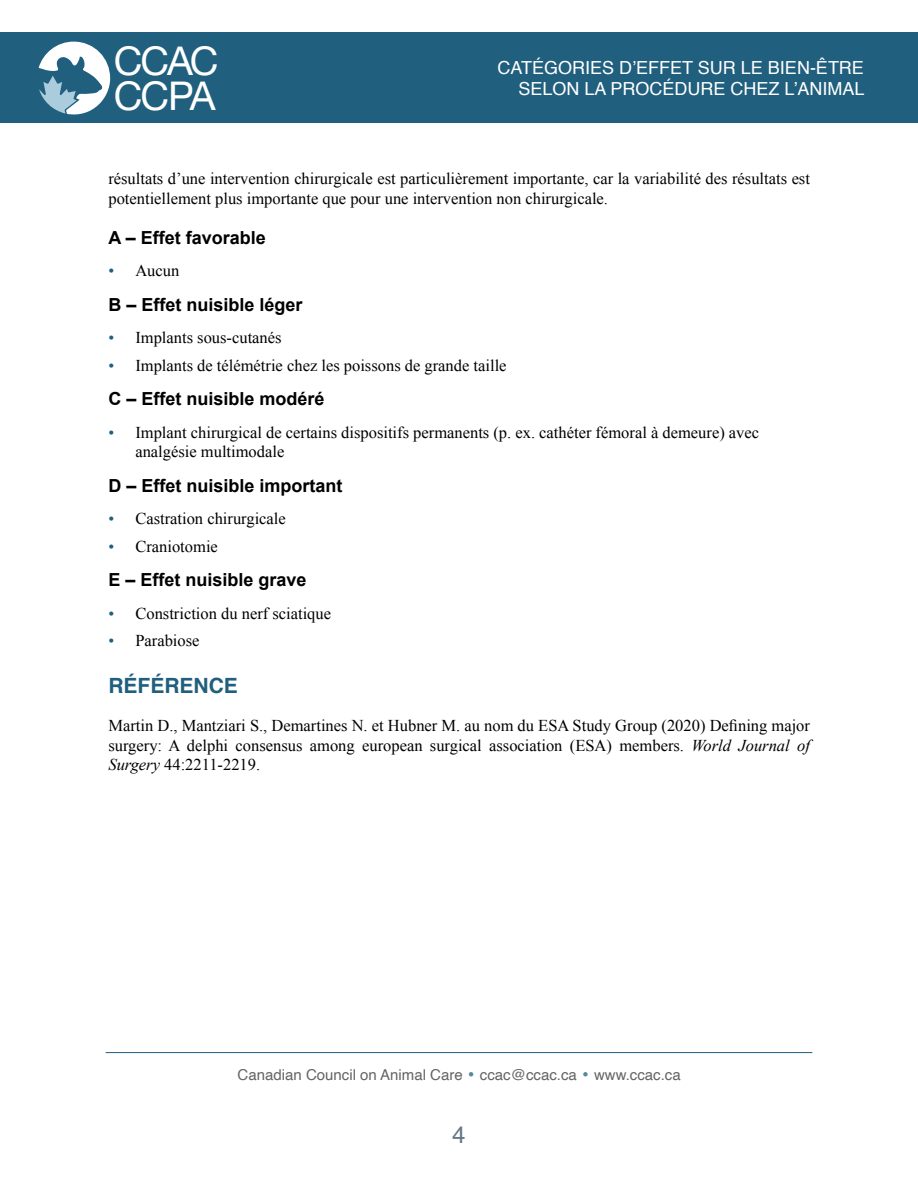
<style>
.page{position:relative;width:918px;height:1188px;background:#fff}
.page>*{position:absolute;margin:0;border:0;box-sizing:border-box;transform-origin:0 0}
.t1{font:39.75px/34.5px "Helvetica Neue";letter-spacing:-.05em;color:#fff}
.t2{font:24px "Helvetica";color:#678}
.t3{font:700 21px "Helvetica";color:#205f7e}
.t4{font:700 18px "Arial";color:#000}
.t5{font:18px/21.6px "Helvetica";color:#fff;text-align:right}
.t6{font:16.5px/19.8px "Times New Roman";color:#000}
.t7{font:15px "Helvetica";color:#636466}
.s1{color:#205f7e}
.s2{font-style:italic}
.s3{font-family:"Futura BT";font-weight:300;color:#58879e}
</style>
<div class="page">
<div style="left:0;top:32px;width:918px;height:91px;background:#205f7e"></div>
<svg style="left:39px;top:42px;width:71px;height:73px"></svg>
<hr style="left:106px;top:1052px;width:706px;height:1px;background:#205f7e">
<h1 class="t1" style="left:114px;top:46px;width:106px">CCAC<br>CCPA</h1>
<p class="t5" style="left:498px;top:57px;width:369px">CATÉGORIES D’EFFET SUR LE BIEN-ÊTRE<br>SELON LA PROCÉDURE CHEZ L’ANIMAL</p>
<p class="t6" style="left:108px;top:169px;width:703px">résultats d’une intervention chirurgicale est particulièrement importante, car la variabilité des résultats est potentiellement plus importante que pour une intervention non chirurgicale.</p>
<p class="t4" style="left:108px;top:225px;width:159px">A – Effet favorable</p>
<p class="t6" style="left:108px;top:261px;width:72px"><span class="s1">•</span> Aucun</p>
<p class="t4" style="left:108px;top:292px;width:196px">B – Effet nuisible léger</p>
<p class="t6" style="left:108px;top:328px;width:175px"><span class="s1">•</span> Implants sous-cutanés</p>
<p class="t6" style="left:108px;top:355px;width:400px"><span class="s1">•</span> Implants de télémétrie chez les poissons de grande taille</p>
<p class="t4" style="left:108px;top:387px;width:218px">C – Effet nuisible modéré</p>
<p class="t6" style="left:135px;top:422px;width:625px;text-indent:-27px"><span class="s1">•</span> Implant chirurgical de certains dispositifs permanents (p. ex. cathéter fémoral à demeure) avec analgésie multimodale</p>
<p class="t4" style="left:108px;top:474px;width:236px">D – Effet nuisible important</p>
<p class="t6" style="left:108px;top:509px;width:179px"><span class="s1">•</span> Castration chirurgicale</p>
<p class="t6" style="left:108px;top:536px;width:111px"><span class="s1">•</span> Craniotomie</p>
<p class="t4" style="left:108px;top:568px;width:200px">E – Effet nuisible grave</p>
<p class="t6" style="left:108px;top:603px;width:224px"><span class="s1">•</span> Constriction du nerf sciatique</p>
<p class="t6" style="left:108px;top:630px;width:93px"><span class="s1">•</span> Parabiose</p>
<p class="t3" style="left:108px;top:669px;width:131px">RÉFÉRENCE</p>
<p class="t6" style="left:108px;top:715px;width:703px;text-align:justify">Martin D., Mantziari S., Demartines N. et Hubner M. au nom du ESA Study Group (2020) Defining major surgery: A delphi consensus among european surgical association (ESA) members. <span class="s2">World Journal of Surgery</span> 44:2211-2219.</p>
<p class="t7" style="left:238px;top:1064px;width:445px">Canadian Council on Animal Care <span class="s3">•</span> ccac@ccac.ca <span class="s3">•</span> www.ccac.ca</p>
<h2 class="t2" style="left:452px;top:1116px;width:15px">4</h2>
</div>
